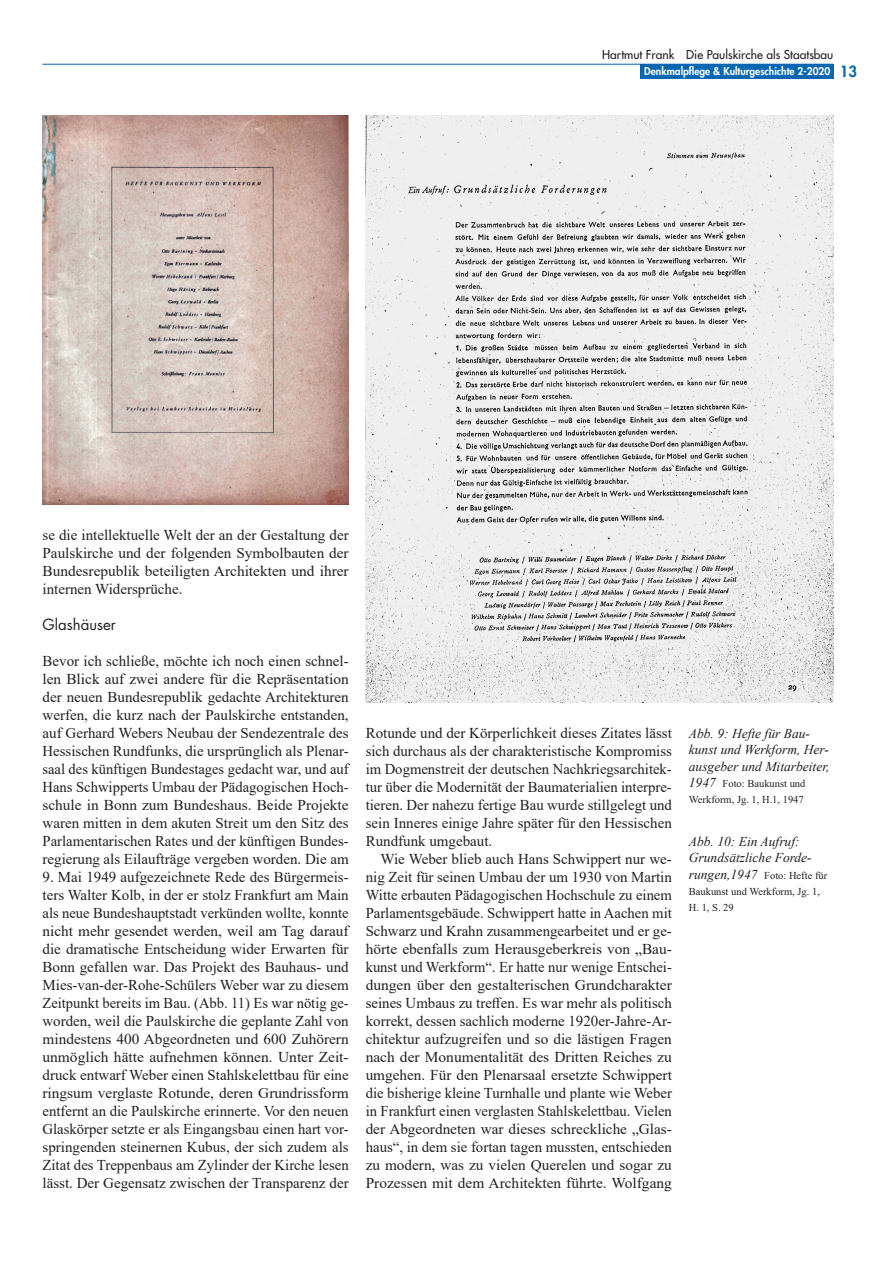
<style>
.page{position:relative;width:893px;height:1263px;background:#fff}
.page>*{position:absolute;margin:0;border:0;box-sizing:border-box;transform-origin:0 0}
.Fließtext_ohne_Einzu{font:15px/18px "Times New Roman";color:#231f20;text-align:justify}
.Fließtext{font:15px/18px "Times New Roman";color:#231f20;text-align:justify}
.Zwischentitel{font:15px "Futura";color:#231f20}
.Bildtexte_mit_Autor{font:italic 13.5px/16.2px "Times New Roman";color:#231f20}
.t1{font:12px "Futura";color:#231f20}
.Bildtexte_mit_Autor-2{font:10.5px/16.2px "Times New Roman";color:#231f20}
.t2{font:800 10.5px "Futura";color:#fff}
.s1{font-size:15px;color:#0166b3}
.s2{font-style:italic;font-size:13.5px}
</style>
<div class="page">
<div style="left:640px;top:64px;width:193px;height:15px;background:#0666b1"></div>
<hr style="left:43px;top:64px;width:790px;height:1px;background:#0166b3">
<img style="left:43px;top:115px;width:306px;height:389px">
<img style="left:366px;top:115px;width:467px;height:587px">
<p class="t1" style="left:602px;top:46px;width:233px">Hartmut Frank Die Paulskirche als Staatsbau</p>
<p class="t2" style="left:644px;top:64px;width:214px">Denkmalpflege &amp; Kulturgeschichte 2-2020 <span class="s1">13</span></p>
<p class="Fließtext" style="left:43px;top:526px;width:308px">se die intellektuelle Welt der an der Gestaltung der Paulskirche und der folgenden Symbolbauten der Bundesrepublik beteiligten Architekten und ihrer internen Widersprüche.</p>
<p class="Zwischentitel" style="left:43px;top:614px;width:75px">Glashäuser</p>
<p class="Fließtext_ohne_Einzu" style="left:43px;top:652px;width:308px">Bevor ich schließe, möchte ich noch einen schnel&shy;len Blick auf zwei andere für die Repräsentation der neuen Bundesrepublik gedachte Architekturen werfen, die kurz nach der Paulskirche entstanden, auf Gerhard Webers Neubau der Sendezentrale des Hessischen Rundfunks, die ursprünglich als Plenar&shy;saal des künftigen Bundestages gedacht war, und auf Hans Schwipperts Umbau der Pädagogischen Hoch&shy;schule in Bonn zum Bundeshaus. Beide Projekte waren mitten in dem akuten Streit um den Sitz des Parlamentarischen Rates und der künftigen Bundes&shy;regierung als Eilaufträge vergeben worden. Die am</p>
<p class="Fließtext_ohne_Einzu" style="left:43px;top:868px;width:308px">9. Mai 1949 aufgezeichnete Rede des Bürgermeis&shy;ters Walter Kolb, in der er stolz Frankfurt am Main als neue Bundeshauptstadt verkünden wollte, konnte nicht mehr gesendet werden, weil am Tag darauf die dramatische Entscheidung wider Erwarten für Bonn gefallen war. Das Projekt des Bauhaus- und Mies-van-der-Rohe-Schülers Weber war zu diesem Zeitpunkt bereits im Bau. (Abb. 11) Es war nötig ge&shy;worden, weil die Paulskirche die geplante Zahl von mindestens 400 Abgeordneten und 600 Zuhörern unmöglich hätte aufnehmen können. Unter Zeit&shy;druck entwarf Weber einen Stahlskelettbau für eine ringsum verglaste Rotunde, deren Grundrissform entfernt an die Paulskirche erinnerte. Vor den neuen Glaskörper setzte er als Eingangsbau einen hart vor&shy;springenden steinernen Kubus, der sich zudem als Zitat des Treppenbaus am Zylinder der Kirche lesen lässt. Der Gegensatz zwischen der Transparenz der</p>
<p class="Fließtext_ohne_Einzu" style="left:366px;top:724px;width:308px">Rotunde und der Körperlichkeit dieses Zitates lässt sich durchaus als der charakteristische Kompromiss im Dogmenstreit der deutschen Nachkriegsarchitek&shy;tur über die Modernität der Baumaterialien interpre&shy;tieren. Der nahezu fertige Bau wurde stillgelegt und sein Inneres einige Jahre später für den Hessischen Rundfunk umgebaut.</p>
<p class="Fließtext" style="left:366px;top:850px;width:308px;text-indent:15px">Wie Weber blieb auch Hans Schwippert nur we&shy;nig Zeit für seinen Umbau der um 1930 von Martin Witte erbauten Pädagogischen Hochschule zu einem Parlamentsgebäude. Schwippert hatte in Aachen mit Schwarz und Krahn zusammengearbeitet und er ge&shy;hörte ebenfalls zum Herausgeberkreis von „Bau&shy;kunst und Werkform“. Er hatte nur wenige Entschei&shy;dungen über den gestalterischen Grundcharakter seines Umbaus zu treffen. Es war mehr als politisch korrekt, dessen sachlich moderne 1920er-Jahre-Ar&shy;chitektur aufzugreifen und so die lästigen Fragen nach der Monumentalität des Dritten Reiches zu umgehen. Für den Plenarsaal ersetzte Schwippert die bisherige kleine Turnhalle und plante wie Weber in Frankfurt einen verglasten Stahlskelettbau. Vielen der Abgeordneten war dieses schreckliche „Glas&shy;haus“, in dem sie fortan tagen mussten, entschieden zu modern, was zu vielen Querelen und sogar zu Prozessen mit dem Architekten führte. Wolfgang</p>
<p class="Bildtexte_mit_Autor" style="left:689px;top:725px;width:142px">Abb. 9: Hefte für Bau&shy;kunst und Werkform, Her&shy;ausgeber und Mitarbeiter,</p>
<p class="Bildtexte_mit_Autor-2" style="left:689px;top:775px;width:118px"><span class="s2">1947</span> Foto: Baukunst und<br>Werkform, Jg. 1, H.1, 1947</p>
<p class="Bildtexte_mit_Autor" style="left:689px;top:833px;width:124px">Abb. 10: Ein Aufruf:<br>Grundsätzliche Forde-</p>
<p class="Bildtexte_mit_Autor-2" style="left:689px;top:866px;width:140px"><span class="s2">rungen,1947</span> Foto: Hefte für<br>Baukunst und Werkform, Jg. 1,<br>H. 1, S. 29</p>
</div>
